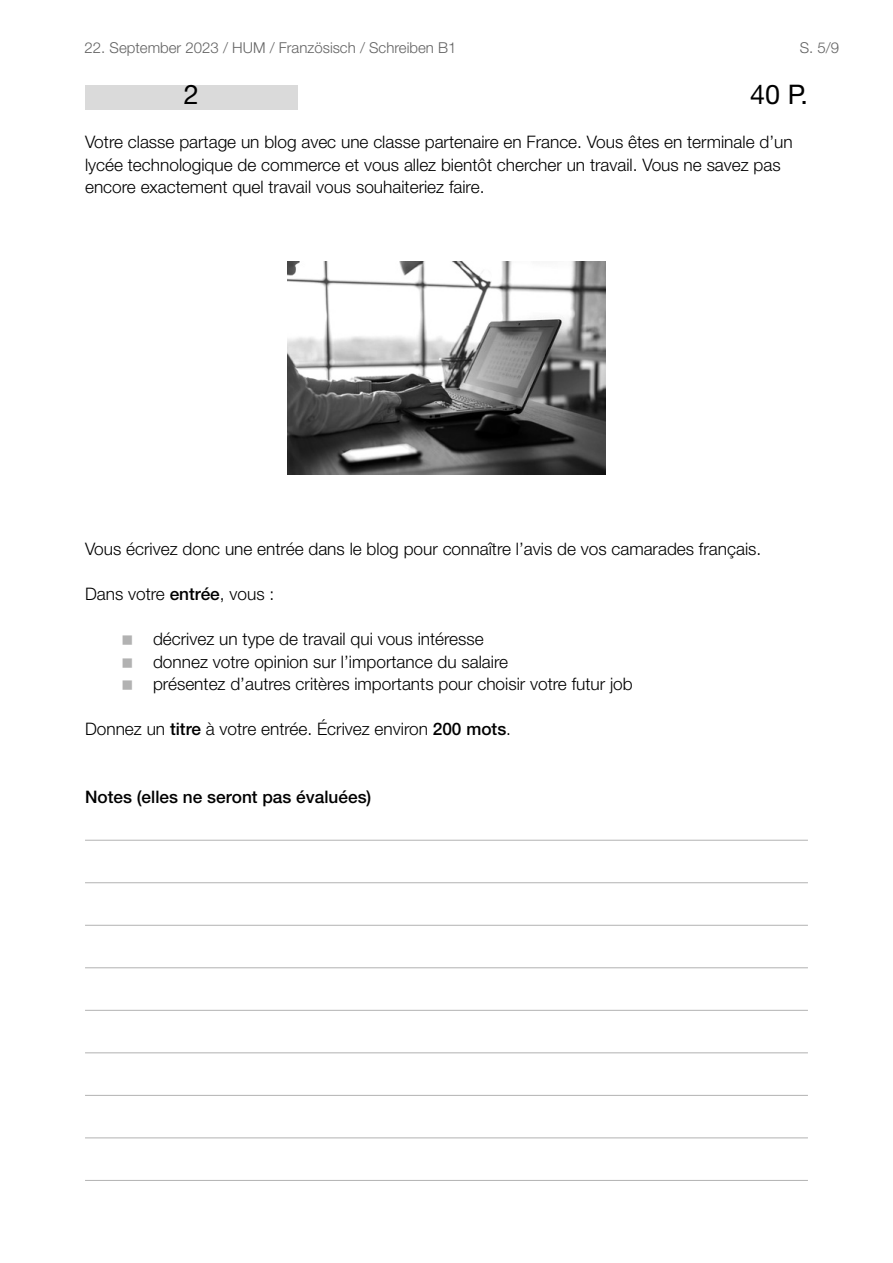
<style>
.page{position:relative;width:893px;height:1263px;background:#fff}
.page>*{position:absolute;margin:0;border:0;box-sizing:border-box;transform-origin:0 0}
.t1{font:27px "Helvetica Neue LT Pro";color:#000}
.t2{font:300 17.25px/22.5px "Helvetica Neue LT Pro";color:#000}
.t3{font:500 17.25px "Helvetica Neue LT Pro";color:#000}
.t4{font:300 15px "Helvetica Neue LT Std";color:#636363}
.s1{font-weight:500}
</style>
<div class="page">
<div style="left:85px;top:85px;width:213px;height:24px;background:#dadada"></div>
<hr style="left:85px;top:840px;width:723px;height:1px;background:#b2b2b2">
<hr style="left:85px;top:882px;width:723px;height:1px;background:#b2b2b2">
<hr style="left:85px;top:925px;width:723px;height:1px;background:#b2b2b2">
<hr style="left:85px;top:967px;width:723px;height:1px;background:#b2b2b2">
<hr style="left:85px;top:1010px;width:723px;height:1px;background:#b2b2b2">
<hr style="left:85px;top:1052px;width:723px;height:1px;background:#b2b2b2">
<hr style="left:85px;top:1095px;width:723px;height:1px;background:#b2b2b2">
<hr style="left:85px;top:1137px;width:723px;height:1px;background:#b2b2b2">
<hr style="left:85px;top:1180px;width:723px;height:1px;background:#b2b2b2">
<img style="left:287px;top:261px;width:319px;height:213px">
<p class="t4" style="left:85px;top:39px;width:373px">22. September 2023 / HUM / Französisch / Schreiben B1</p>
<p class="t4" style="left:800px;top:39px;width:41px">S. 5/9</p>
<h1 class="t1" style="left:184px;top:78px;width:17px">2</h1>
<h1 class="t1" style="left:750px;top:78px;width:59px">40 P.</h1>
<p class="t2" style="left:85px;top:130px;width:709px">Votre classe partage un blog avec une classe partenaire en France. Vous êtes en terminale d’un lycée technologique de commerce et vous allez bientôt chercher un travail. Vous ne savez pas encore exactement quel travail vous souhaiteriez faire.</p>
<p class="t2" style="left:85px;top:537px;width:678px">Vous écrivez donc une entrée dans le blog pour connaître l’avis de vos camarades français.</p>
<p class="t2" style="left:85px;top:582px;width:191px">Dans votre <span class="s1">entrée</span>, vous :</p>
<p class="t2" style="left:153px;top:627px;width:481px">décrivez un type de travail qui vous intéresse<br>donnez votre opinion sur l’importance du salaire<br>présentez d’autres critères importants pour choisir votre futur job</p>
<p class="t2" style="left:85px;top:717px;width:428px">Donnez un <span class="s1">titre</span> à votre entrée. Écrivez environ <span class="s1">200 mots</span>.</p>
<p class="t3" style="left:85px;top:786px;width:288px">Notes (elles ne seront pas évaluées)</p>
</div>
